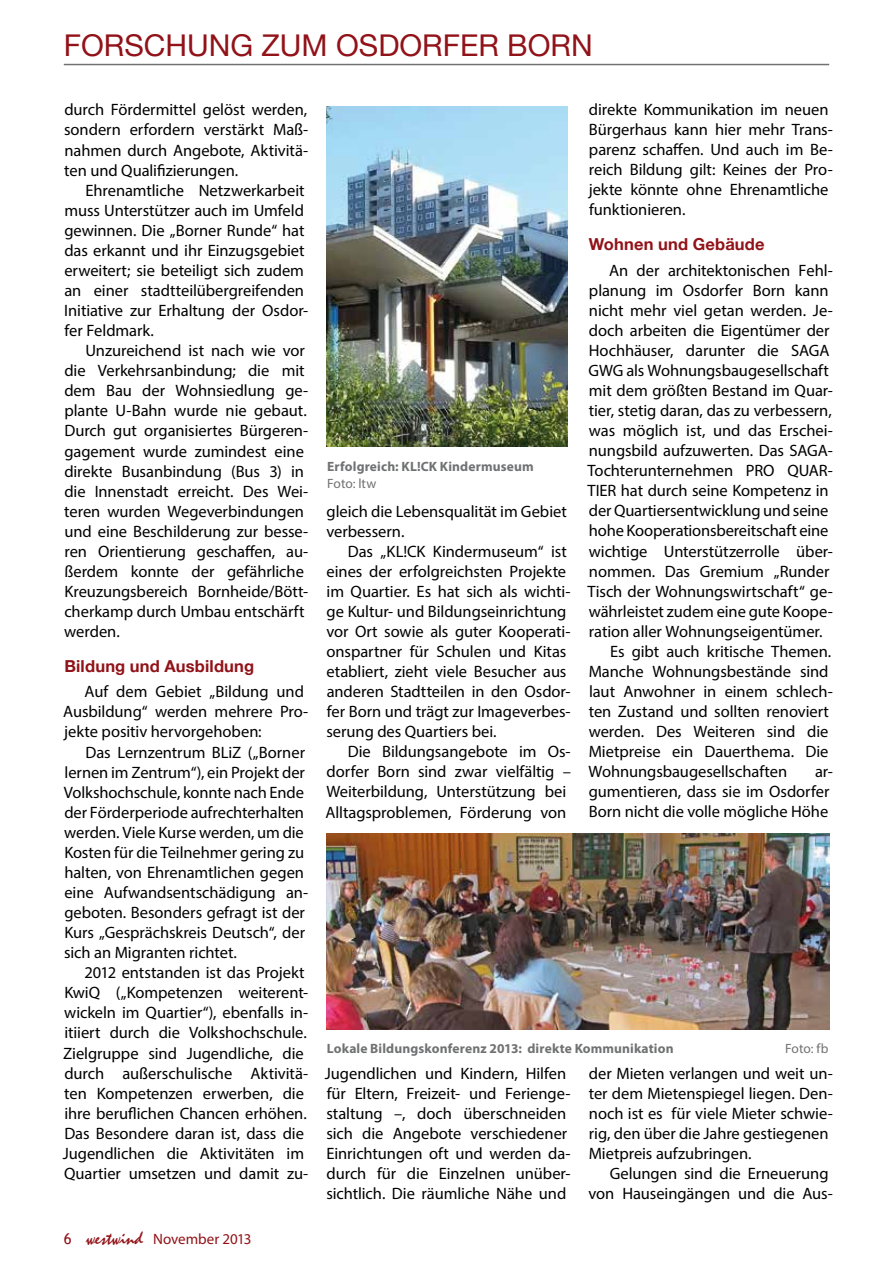
<style>
.page{position:relative;width:893px;height:1263px;background:#fff}
.page>*{position:absolute;margin:0;border:0;box-sizing:border-box;transform-origin:0 0}
.t1{font:30px "Helvetica Neue";color:#911218}
.t2{font:16.5px/20.1px "Myriad Pro";letter-spacing:-.005em;color:#000}
.t3{font:700 16.5px "Helvetica Neue";letter-spacing:.01em;color:#911218}
.t4{font:15px "Myriad Pro";letter-spacing:-.005em;color:#911218}
.t5{font:700 13.5px "Myriad Pro";letter-spacing:.01em;color:#707172}
.t6{font:13.5px "Myriad Pro";color:#707172}
.s1{font-family:"Trebuchet MS"}
.s2{font-family:"Mistral";font-size:18px}
</style>
<div class="page">
<hr style="left:64px;top:64px;width:765px;height:1px;background:#707172">
<img style="left:326px;top:833px;width:503px;height:196px">
<img style="left:326px;top:106px;width:241px;height:340px">
<h1 class="t1" style="left:64px;top:27px;width:530px">FORSCHUNG ZUM OSDORFER BORN</h1>
<p class="t2" style="left:64px;top:100px;width:246px;text-align:justify">durch Fördermittel gelöst werden, sondern erfordern verstärkt Maß&shy;nahmen durch Angebote, Aktivitä&shy;ten und Qualifizierungen.</p>
<p class="t2" style="left:64px;top:180px;width:245px;text-indent:21px">Ehrenamtliche Netzwerkarbeit muss Unterstützer auch im Umfeld gewinnen. Die „Borner Runde“ hat das erkannt und ihr Einzugsgebiet erweitert; sie beteiligt sich zudem an einer stadtteilübergreifenden<br>Initiative zur Erhaltung der Osdor&shy;fer Feldmark.</p>
<p class="t2" style="left:64px;top:340px;width:246px;text-indent:21px">Unzureichend ist nach wie vor die Verkehrsanbindung; die mit dem Bau der Wohnsiedlung ge&shy;plante U-Bahn wurde nie gebaut.<br>Durch gut organisiertes Bürgeren&shy;gagement wurde zumindest eine direkte Busanbindung (Bus 3) in die Innenstadt erreicht. Des Wei&shy;teren wurden Wegeverbindungen und eine Beschilderung zur besse&shy;ren Orientierung geschaffen, au&shy;ßerdem konnte der gefährliche<br>Kreuzungsbereich Bornheide/Bött&shy;cherkamp durch Umbau entschärft werden.</p>
<p class="t3" style="left:64px;top:656px;width:191px">Bildung und Ausbildung</p>
<p class="t2" style="left:63px;top:681px;width:247px;text-indent:21px">Auf dem Gebiet „Bildung und<br>Ausbildung“ werden mehrere Pro&shy;jekte positiv hervorgehoben:</p>
<p class="t2" style="left:64px;top:742px;width:246px;text-indent:22px">Das Lernzentrum BLiZ („Borner lernen im Zentrum“), ein Projekt der Volkshochschule, konnte nach Ende der Förderperiode aufrechterhalten werden. Viele Kurse werden, um die Kosten für die Teilnehmer gering zu halten, von Ehrenamtlichen gegen eine Aufwandsentschädigung an&shy;geboten. Besonders gefragt ist der Kurs „Gesprächskreis Deutsch“, der sich an Migranten richtet.</p>
<p class="t2" style="left:63px;top:962px;width:247px;text-indent:22px">2012 entstanden ist das Projekt KwiQ („Kompetenzen weiterent&shy;wickeln im Quartier“), ebenfalls in&shy;itiiert durch die Volkshochschule.<br>Zielgruppe sind Jugendliche, die durch außerschulische Aktivitä&shy;ten Kompetenzen erwerben, die ihre beruflichen Chancen erhöhen.<br>Das Besondere daran ist, dass die Jugendlichen die Aktivitäten im Quartier umsetzen und damit zu-</p>
<p class="t4" style="left:64px;top:1229px;width:189px"><span class="s1">6</span> <span class="s2">westwind</span> November 2013</p>
<p class="t5" style="left:327px;top:458px;width:208px">Erfolgreich: KL!CK Kindermuseum</p>
<p class="t6" style="left:327px;top:475px;width:51px">Foto: ltw</p>
<p class="t2" style="left:326px;top:501px;width:242px">gleich die Lebensqualität im Gebiet verbessern.</p>
<p class="t2" style="left:326px;top:541px;width:246px;text-indent:21px">Das „KL!CK Kindermuseum“ ist eines der erfolgreichsten Projekte im Quartier. Es hat sich als wichti&shy;ge Kultur- und Bildungseinrichtung vor Ort sowie als guter Kooperati&shy;onspartner für Schulen und Kitas etabliert, zieht viele Besucher aus anderen Stadtteilen in den Osdor&shy;fer Born und trägt zur Imageverbes&shy;serung des Quartiers bei.</p>
<p class="t2" style="left:325px;top:741px;width:247px;text-indent:22px">Die Bildungsangebote im Os&shy;dorfer Born sind zwar vielfältig – Weiterbildung, Unterstützung bei Alltagsproblemen, Förderung von</p>
<p class="t2" style="left:589px;top:99px;width:246px">direkte Kommunikation im neuen<br>Bürgerhaus kann hier mehr Trans&shy;parenz schaffen. Und auch im Be&shy;reich Bildung gilt: Keines der Pro&shy;jekte könnte ohne Ehrenamtliche funktionieren.</p>
<p class="t3" style="left:589px;top:234px;width:177px">Wohnen und Gebäude</p>
<p class="t2" style="left:609px;top:260px;width:225px">An der architektonischen Fehl-</p>
<p class="t2" style="left:589px;top:280px;width:241px">planung im Osdorfer Born kann</p>
<p class="t2" style="left:589px;top:300px;width:245px">nicht mehr viel getan werden. Je-</p>
<p class="t2" style="left:589px;top:320px;width:242px">doch arbeiten die Eigentümer der</p>
<p class="t2" style="left:589px;top:340px;width:242px">Hochhäuser, darunter die SAGA</p>
<p class="t2" style="left:588px;top:360px;width:242px">GWG als Wohnungsbaugesellschaft</p>
<p class="t2" style="left:589px;top:380px;width:245px">mit dem größten Bestand im Quar-</p>
<p class="t2" style="left:589px;top:400px;width:244px">tier, stetig daran, das zu verbessern,</p>
<p class="t2" style="left:589px;top:420px;width:246px">was möglich ist, und das Erschei-</p>
<p class="t2" style="left:589px;top:440px;width:245px">nungsbild aufzuwerten. Das SAGA-</p>
<p class="t2" style="left:587px;top:460px;width:247px">Tochterunternehmen PRO QUAR-</p>
<p class="t2" style="left:587px;top:480px;width:243px">TIER hat durch seine Kompetenz in</p>
<p class="t2" style="left:589px;top:500px;width:241px">der Quartiersentwicklung und seine</p>
<p class="t2" style="left:589px;top:521px;width:241px">hohe Kooperationsbereitschaft eine</p>
<p class="t2" style="left:589px;top:541px;width:246px">wichtige Unterstützerrolle über-</p>
<p class="t2" style="left:589px;top:561px;width:242px">nommen. Das Gremium „Runder</p>
<p class="t2" style="left:587px;top:581px;width:247px">Tisch der Wohnungswirtschaft“ ge-</p>
<p class="t2" style="left:589px;top:601px;width:246px">währleistet zudem eine gute Koope-</p>
<p class="t2" style="left:589px;top:621px;width:235px">ration aller Wohnungseigentümer.</p>
<p class="t2" style="left:610px;top:641px;width:223px">Es gibt auch kritische Themen.</p>
<p class="t2" style="left:589px;top:661px;width:241px">Manche Wohnungsbestände sind</p>
<p class="t2" style="left:589px;top:681px;width:245px">laut Anwohner in einem schlech-</p>
<p class="t2" style="left:589px;top:701px;width:242px">ten Zustand und sollten renoviert</p>
<p class="t2" style="left:589px;top:721px;width:241px">werden. Des Weiteren sind die</p>
<p class="t2" style="left:589px;top:741px;width:241px">Mietpreise ein Dauerthema. Die</p>
<p class="t2" style="left:589px;top:761px;width:200px">Wohnungsbaugesellschaften</p>
<p class="t2" style="left:589px;top:761px;width:245px;text-indent:226px">ar&shy;gumentieren, dass sie im Osdorfer<br>Born nicht die volle mögliche Höhe</p>
<p class="t5" style="left:327px;top:1039px;width:348px">Lokale Bildungskonferenz 2013: direkte Kommunikation</p>
<p class="t6" style="left:785px;top:1040px;width:45px">Foto: fb</p>
<p class="t2" style="left:325px;top:1063px;width:247px">Jugendlichen und Kindern, Hilfen für Eltern, Freizeit- und Ferienge&shy;staltung –, doch überschneiden sich die Angebote verschiedener Einrichtungen oft und werden da&shy;durch für die Einzelnen unüber&shy;sichtlich. Die räumliche Nähe und</p>
<p class="t2" style="left:589px;top:1063px;width:246px">der Mieten verlangen und weit un&shy;ter dem Mietenspiegel liegen. Den&shy;noch ist es für viele Mieter schwie&shy;rig, den über die Jahre gestiegenen Mietpreis aufzubringen.</p>
<p class="t2" style="left:589px;top:1163px;width:246px;text-align:right">Gelungen sind die Erneuerung von Hauseingängen und die Aus-</p>
</div>
